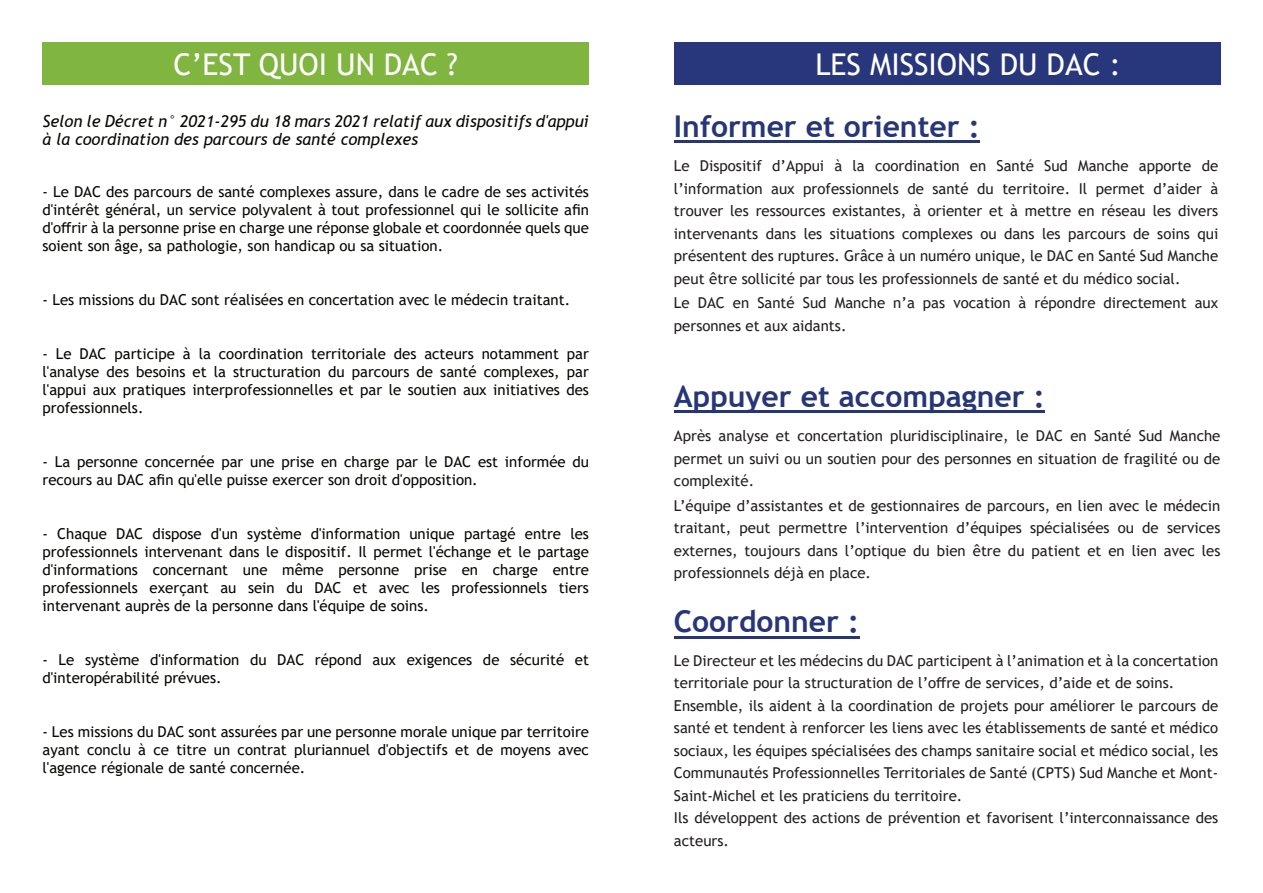
<style>
.page{position:relative;width:1263px;height:893px;background:#fff}
.page>*{position:absolute;margin:0;border:0;box-sizing:border-box;transform-origin:0 0}
.t1{font:700 30px "Trebuchet MS";color:#263677}
.t2{font:30px "Trebuchet MS";color:#fff}
.t3{font:italic 16.5px/17.9px "Trebuchet MS";color:#080704}
.t4{font:15px/22.5px "Trebuchet MS";color:#231f20;text-align:justify}
.t5{font:15px/18px "Trebuchet MS";color:#080704;text-align:justify}
</style>
<div class="page">
<div style="left:674px;top:43px;width:546px;height:42px;background:#28367b"></div>
<hr style="left:674px;top:140px;width:306px;height:3px;background:#263677">
<div style="left:43px;top:43px;width:546px;height:42px;background:#80b540"></div>
<hr style="left:674px;top:410px;width:371px;height:3px;background:#263677">
<hr style="left:674px;top:636px;width:185px;height:3px;background:#263677">
<h1 class="t2" style="left:174px;top:53px;width:286px">C’EST QUOI UN DAC ?</h1>
<p class="t3" style="left:43px;top:114px;width:548px">Selon le Décret n° 2021-295 du 18 mars 2021 relatif aux dispositifs d'appui à la coordination des parcours de santé complexes</p>
<p class="t5" style="left:43px;top:184px;width:548px">- Le DAC des parcours de santé complexes assure, dans le cadre de ses activités d'intérêt général, un service polyvalent à tout professionnel qui le sollicite afin d'offrir à la personne prise en charge une réponse globale et coordonnée quels que soient son âge, sa pathologie, son handicap ou sa situation.</p>
<p class="t5" style="left:43px;top:292px;width:529px">- Les missions du DAC sont réalisées en concertation avec le médecin traitant.</p>
<p class="t5" style="left:43px;top:346px;width:548px">- Le DAC participe à la coordination territoriale des acteurs notamment par l'analyse des besoins et la structuration du parcours de santé complexes, par l'appui aux pratiques interprofessionnelles et par le soutien aux initiatives des professionnels.</p>
<p class="t5" style="left:43px;top:454px;width:548px">- La personne concernée par une prise en charge par le DAC est informée du recours au DAC afin qu'elle puisse exercer son droit d'opposition.</p>
<p class="t5" style="left:43px;top:526px;width:548px">- Chaque DAC dispose d'un système d'information unique partagé entre les professionnels intervenant dans le dispositif. Il permet l'échange et le partage d'informations concernant une même personne prise en charge entre professionnels exerçant au sein du DAC et avec les professionnels tiers intervenant auprès de la personne dans l'équipe de soins.</p>
<p class="t5" style="left:43px;top:652px;width:548px">- Le système d'information du DAC répond aux exigences de sécurité et d'interopérabilité prévues.</p>
<p class="t5" style="left:43px;top:724px;width:548px">- Les missions du DAC sont assurées par une personne morale unique par territoire ayant conclu à ce titre un contrat pluriannuel d'objectifs et de moyens avec l'agence régionale de santé concernée.</p>
<h1 class="t2" style="left:815px;top:53px;width:307px">LES MISSIONS DU DAC :</h1>
<h1 class="t1" style="left:674px;top:114px;width:307px">Informer et orienter :</h1>
<p class="t4" style="left:674px;top:156px;width:546px">Le Dispositif d’Appui à la coordination en Santé Sud Manche apporte de l’information aux professionnels de santé du territoire. Il permet d’aider à trouver les ressources existantes, à orienter et à mettre en réseau les divers intervenants dans les situations complexes ou dans les parcours de soins qui présentent des ruptures. Grâce à un numéro unique, le DAC en Santé Sud Manche peut être sollicité par tous les professionnels de santé et du médico social.</p>
<p class="t4" style="left:674px;top:293px;width:546px">Le DAC en Santé Sud Manche n’a pas vocation à répondre directement aux personnes et aux aidants.</p>
<h1 class="t1" style="left:674px;top:384px;width:372px">Appuyer et accompagner :</h1>
<p class="t4" style="left:674px;top:426px;width:548px">Après analyse et concertation pluridisciplinaire, le DAC en Santé Sud Manche permet un suivi ou un soutien pour des personnes en situation de fragilité ou de complexité.</p>
<p class="t4" style="left:674px;top:496px;width:548px">L’équipe d’assistantes et de gestionnaires de parcours, en lien avec le médecin traitant, peut permettre l’intervention d’équipes spécialisées ou de services externes, toujours dans l’optique du bien être du patient et en lien avec les professionnels déjà en place.</p>
<h1 class="t1" style="left:674px;top:610px;width:187px">Coordonner :</h1>
<p class="t4" style="left:674px;top:650px;width:546px;text-align:left">Le Directeur et les médecins du DAC participent à l’animation et à la concertation territoriale pour la structuration de l’offre de services, d’aide et de soins.<br>Ensemble, ils aident à la coordination de projets pour améliorer le parcours de santé et tendent à renforcer les liens avec les établissements de santé et médico sociaux, les équipes spécialisées des champs sanitaire social et médico social, les Communautés Professionnelles Territoriales de Santé (CPTS) Sud Manche et Mont-Saint-Michel et les praticiens du territoire.<br>Ils développent des actions de prévention et favorisent l’interconnaissance des acteurs.</p>
</div>
